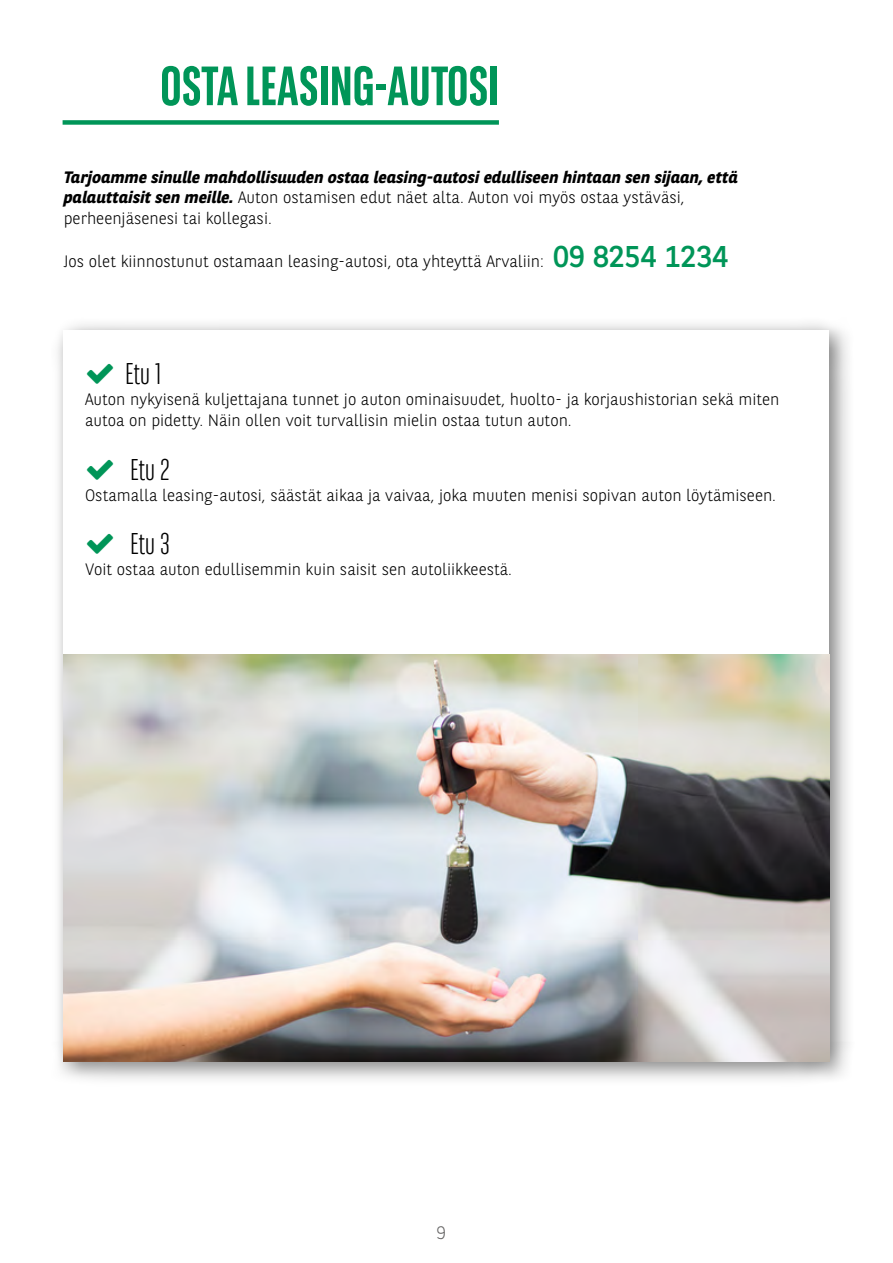
<style>
.page{position:relative;width:893px;height:1263px;background:#fff}
.page>*{position:absolute;margin:0;border:0;box-sizing:border-box;transform-origin:0 0}
.t1{font:700 55.2px "BNPP Sans Condensed";color:#009558}
.t2{font:300 30px "BNPP Sans Condensed";color:#000}
.t3{font:300 18px "BNPP Sans";color:#646363}
.t4{font:300 16.5px/21px "BNPP Sans";color:#000}
.t5{font:italic 700 16.5px/20.5px "BNPP Sans";color:#000}
.s1{font-weight:300;font-style:normal}
.s2{font-weight:400;font-size:30px;color:#009558}
</style>
<div class="page">
<div style="left:51px;top:317px;width:803px;height:769px;background:#000;opacity:.5"></div>
<div style="left:64px;top:330px;width:765px;height:731px;background:#fff"></div>
<img style="left:64px;top:654px;width:765px;height:407px">
<div style="left:63px;top:120px;width:436px;height:5px;background:#009558"></div>
<h1 class="t1" style="left:160px;top:56px;width:341px">OSTA LEASING-AUTOSI</h1>
<p class="t5" style="left:64px;top:166px;width:676px">Tarjoamme sinulle mahdollisuuden ostaa leasing-autosi edulliseen hintaan sen sijaan, että palauttaisit sen meille. <span class="s1">Auton ostamisen edut näet alta. Auton voi myös ostaa ystäväsi, perheenjäsenesi tai kollegasi.</span></p>
<p class="t4" style="left:64px;top:250px;width:666px">Jos olet kiinnostunut ostamaan leasing-autosi, ota yhteyttä Arvaliin: <span class="s2">09 8254 1234</span></p>
<h2 class="t2" style="left:125px;top:355px;width:38px">Etu 1</h2>
<p class="t4" style="left:85px;top:388px;width:696px">Auton nykyisenä kuljettajana tunnet jo auton ominaisuudet, huolto- ja korjaushistorian sekä miten autoa on pidetty. Näin ollen voit turvallisin mielin ostaa tutun auton.</p>
<h2 class="t2" style="left:130px;top:450px;width:41px">Etu 2</h2>
<p class="t4" style="left:85px;top:484px;width:692px">Ostamalla leasing-autosi, säästät aikaa ja vaivaa, joka muuten menisi sopivan auton löytämiseen.</p>
<h2 class="t2" style="left:130px;top:525px;width:41px">Etu 3</h2>
<p class="t4" style="left:85px;top:558px;width:429px">Voit ostaa auton edullisemmin kuin saisit sen autoliikkeestä.</p>
<p class="t3" style="left:437px;top:1221px;width:11px">9</p>
</div>
